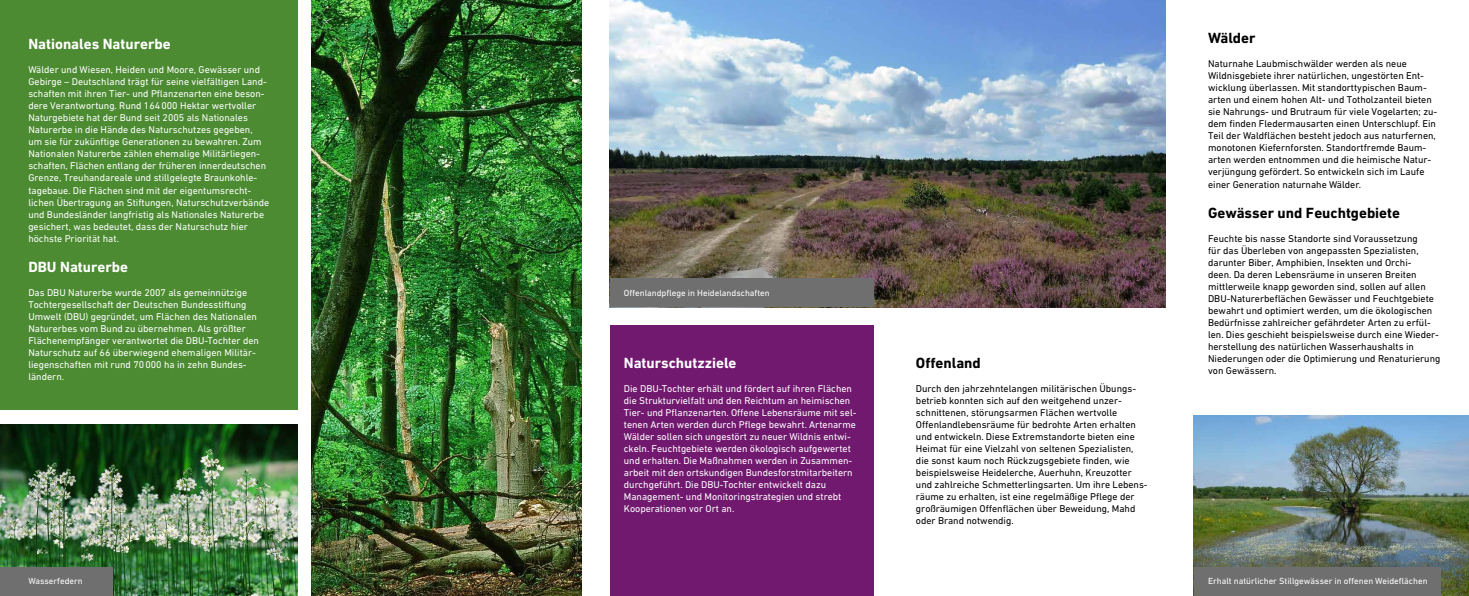
<style>
.page{position:relative;width:1469px;height:596px;background:#fff}
.page>*{position:absolute;margin:0;border:0;box-sizing:border-box;transform-origin:0 0}
.t1{font:700 15px "DIN Next W1 G";color:#fff}
.t2{font:700 15px "DIN Next W1 G";color:#000}
.t3{font:10px/12px "DIN Next W1 G";color:#000}
.t4{font:10px/12px "DIN Next W1 G";color:#fff}
.t5{font:9px "DIN Next W1 G";color:#fff}
</style>
<div class="page">
<img style="left:609px;top:0;width:556px;height:307px">
<img style="left:0;top:424px;width:298px;height:171px">
<img style="left:312px;top:0;width:269px;height:595px">
<img style="left:1193px;top:415px;width:275px;height:180px">
<div style="left:0;top:567px;width:113px;height:28px;background:#706f6f"></div>
<div style="left:1193px;top:567px;width:247px;height:28px;background:#706f6f"></div>
<div style="left:609px;top:325px;width:264px;height:270px;background:#71196f"></div>
<div style="left:609px;top:278px;width:264px;height:29px;background:#706f6f"></div>
<div style="left:0;top:0;width:298px;height:409px;background:#4c8b32"></div>
<h1 class="t1" style="left:28px;top:35px;width:144px">Nationales Naturerbe</h1>
<p class="t4" style="left:28px;top:64px;width:242px">Wälder und Wiesen, Heiden und Moore, Gewässer und Gebirge – Deutschland trägt für seine vielfältigen Land&shy;schaften mit ihren Tier- und Pflanzenarten eine beson&shy;dere Verantwortung. Rund 164000 Hektar wertvoller Naturgebiete hat der Bund seit 2005 als Nationales Naturerbe in die Hände des Naturschutzes gegeben,<br>um sie für zukünftige Generationen zu bewahren. Zum Nationalen Naturerbe zählen ehemalige Militärliegen&shy;schaften, Flächen entlang der früheren innerdeutschen Grenze, Treuhandareale und stillgelegte Braunkohle&shy;tagebaue. Die Flächen sind mit der eigentumsrecht&shy;lichen Übertragung an Stiftungen, Naturschutzverbände und Bundesländer langfristig als Nationales Naturerbe gesichert, was bedeutet, dass der Naturschutz hier höchste Priorität hat.</p>
<h1 class="t1" style="left:28px;top:257px;width:101px">DBU Naturerbe</h1>
<p class="t4" style="left:28px;top:286px;width:232px">Das DBU Naturerbe wurde 2007 als gemeinnützige Tochtergesellschaft der Deutschen Bundesstiftung Umwelt (DBU) gegründet, um Flächen des Nationalen Naturerbes vom Bund zu übernehmen. Als größter Flächenempfänger verantwortet die DBU-Tochter den Naturschutz auf 66 überwiegend ehemaligen Militär&shy;liegenschaften mit rund 70000 ha in zehn Bundes&shy;ländern.</p>
<p class="t5" style="left:624px;top:287px;width:147px">Offenlandpflege in Heidelandschaften</p>
<h1 class="t1" style="left:624px;top:353px;width:114px">Naturschutzziele</h1>
<p class="t4" style="left:624px;top:382px;width:234px">Die DBU-Tochter erhält und fördert auf ihren Flächen die Strukturvielfalt und den Reichtum an heimischen Tier- und Pflanzenarten. Offene Lebensräume mit sel&shy;tenen Arten werden durch Pflege bewahrt. Artenarme Wälder sollen sich ungestört zu neuer Wildnis entwi&shy;ckeln. Feuchtgebiete werden ökologisch aufgewertet und erhalten. Die Maßnahmen werden in Zusammen&shy;arbeit mit den ortskundigen Bundesforstmitarbeitern durchgeführt. Die DBU-Tochter entwickelt dazu Management- und Monitoringstrategien und strebt Kooperationen vor Ort an.</p>
<h1 class="t2" style="left:916px;top:353px;width:66px">Offenland</h1>
<p class="t3" style="left:916px;top:382px;width:232px">Durch den jahrzehntelangen militärischen Übungs&shy;betrieb konnten sich auf den weitgehend unzer&shy;schnittenen, störungsarmen Flächen wertvolle Offenlandlebensräume für bedrohte Arten erhalten und entwickeln. Diese Extremstandorte bieten eine Heimat für eine Vielzahl von seltenen Spezialisten, die sonst kaum noch Rückzugsgebiete finden, wie beispielsweise Heidelerche, Auerhuhn, Kreuzotter und zahlreiche Schmetterlingsarten. Um ihre Lebens&shy;räume zu erhalten, ist eine regelmäßige Pflege der großräumigen Offenflächen über Beweidung, Mahd oder Brand notwendig.</p>
<h1 class="t2" style="left:1208px;top:29px;width:49px">Wälder</h1>
<p class="t3" style="left:1208px;top:58px;width:231px">Naturnahe Laubmischwälder werden als neue Wildnisgebiete ihrer natürlichen, ungestörten Ent&shy;wicklung überlassen. Mit standorttypischen Baum&shy;arten und einem hohen Alt- und Totholzanteil bieten sie Nahrungs- und Brutraum für viele Vogelarten; zu&shy;dem finden Fledermausarten einen Unterschlupf. Ein Teil der Waldflächen besteht jedoch aus naturfernen, monotonen Kiefernforsten. Standortfremde Baum&shy;arten werden entnommen und die heimische Natur&shy;verjüngung gefördert. So entwickeln sich im Laufe einer Generation naturnahe Wälder.</p>
<h1 class="t2" style="left:1208px;top:203px;width:193px">Gewässer und Feuchtgebiete</h1>
<p class="t3" style="left:1208px;top:232px;width:234px">Feuchte bis nasse Standorte sind Voraussetzung<br>für das Überleben von angepassten Spezialisten, darunter Biber, Amphibien, Insekten und Orchi-<br>deen. Da deren Lebensräume in unseren Breiten mittlerweile knapp geworden sind, sollen auf allen DBU-Naturerbeflächen Gewässer und Feuchtgebiete bewahrt und optimiert werden, um die ökologischen Bedürfnisse zahlreicher gefährdeter Arten zu erfül&shy;len. Dies geschieht beispielsweise durch eine Wieder&shy;herstellung des natürlichen Wasserhaushalts in Niederungen oder die Optimierung und Renaturierung von Gewässern.</p>
<p class="t5" style="left:28px;top:575px;width:56px">Wasserfedern</p>
<p class="t5" style="left:1208px;top:575px;width:221px">Erhalt natürlicher Stillgewässer in offenen Weideflächen</p>
</div>
